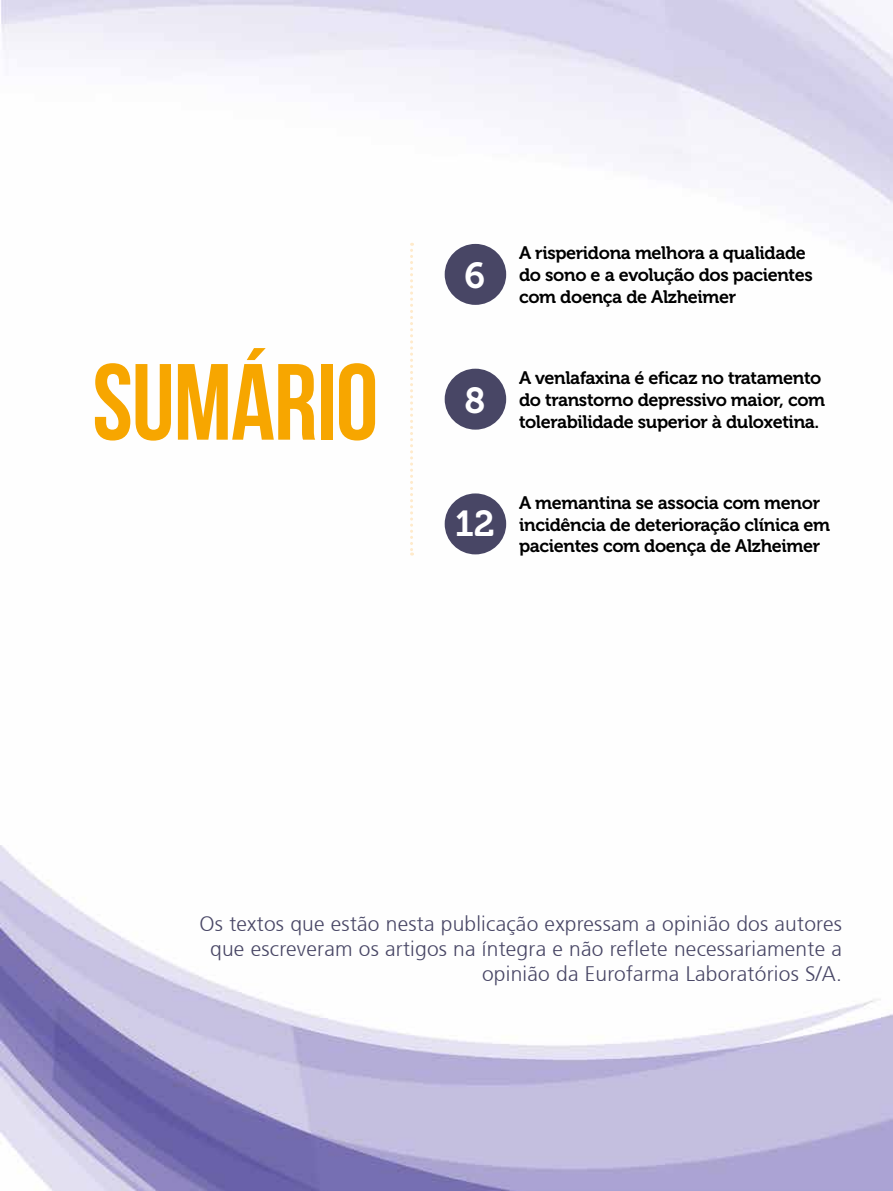
<style>
.page{position:relative;width:893px;height:1191px;background:#fff}
.page>*{position:absolute;margin:0;border:0;box-sizing:border-box;transform-origin:0 0}
.t1{font:108px "Bebas Neue";letter-spacing:-.01em;color:#f7a600}
.t2{font:36px "Museo 700";color:#fff}
.t3{font:300 21px/25.2px "Frutiger 45";letter-spacing:.01em;color:#484665;text-align:right}
.t4{font:18px/21.6px "Museo 700";letter-spacing:-.02em;color:#000}
</style>
<div class="page">
<img style="left:0;top:0;width:893px;height:1191px">
<svg style="left:410px;top:243px;width:3px;height:312px"></svg>
<div style="left:445px;top:369px;width:61px;height:60px;background:#484665;border-radius:50%"></div>
<div style="left:445px;top:244px;width:61px;height:61px;background:#484665;border-radius:50%"></div>
<div style="left:445px;top:493px;width:61px;height:61px;background:#484665;border-radius:50%"></div>
<h1 class="t1" style="left:92px;top:343px;width:287px">SUMÁRIO</h1>
<h2 class="t2" style="left:464px;top:255px;width:22px">6</h2>
<h2 class="t2" style="left:464px;top:380px;width:22px">8</h2>
<p class="t4" style="left:519px;top:243px;width:295px">A risperidona melhora a qualidade do sono e a evolução dos pacientes com doença de Alzheimer</p>
<p class="t4" style="left:519px;top:367px;width:308px">A venlafaxina é eficaz no tratamento do transtorno depressivo maior, com tolerabilidade superior à duloxetina.</p>
<h2 class="t2" style="left:455px;top:504px;width:41px">12</h2>
<p class="t4" style="left:519px;top:492px;width:313px">A memantina se associa com menor incidência de deterioração clínica em pacientes com doença de Alzheimer</p>
<p class="t3" style="left:200px;top:911px;width:644px">Os textos que estão nesta publicação expressam a opinião dos autores que escreveram os artigos na íntegra e não reflete necessariamente a opinião da Eurofarma Laboratórios S/A.</p>
</div>
